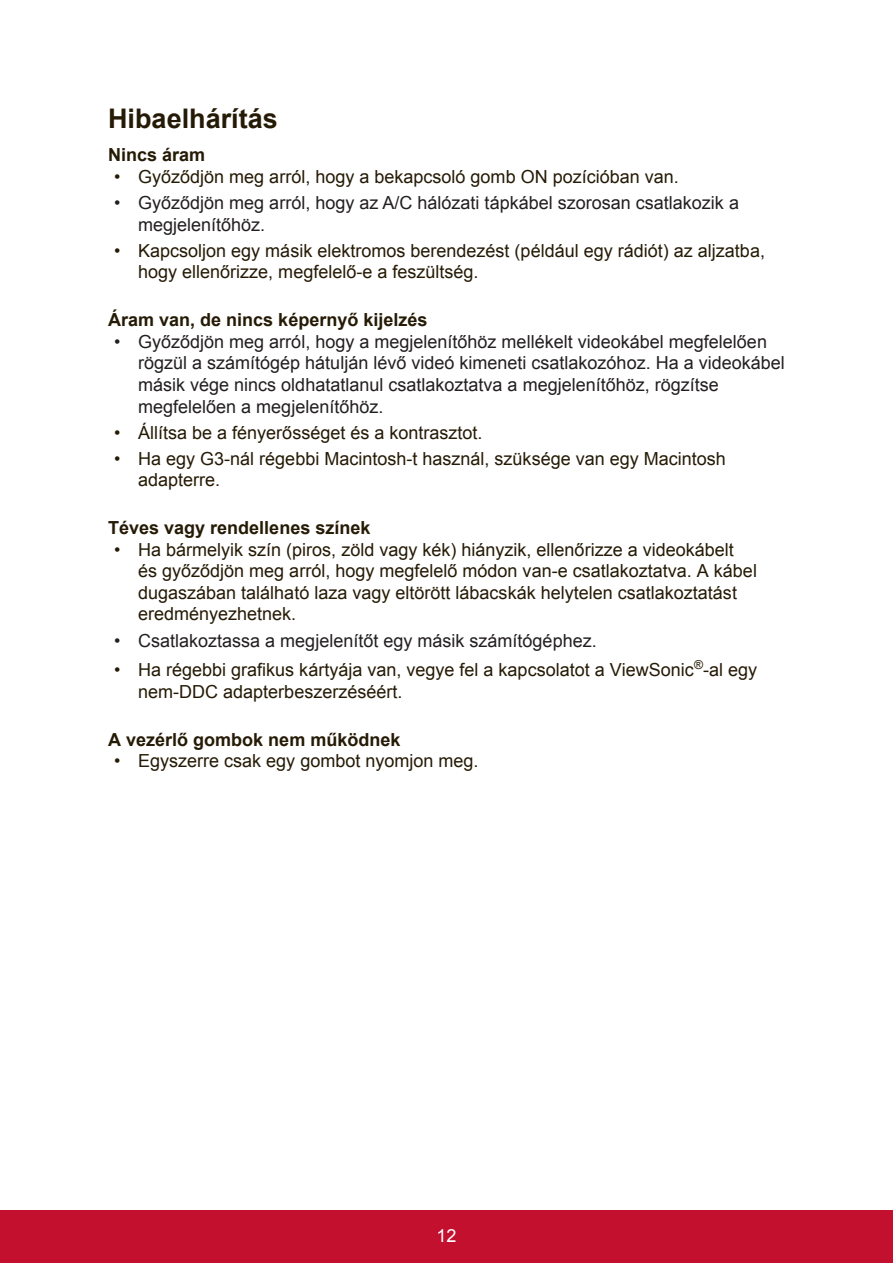
<style>
.page{position:relative;width:893px;height:1263px;background:#fff}
.page>*{position:absolute;margin:0;border:0;box-sizing:border-box;transform-origin:0 0}
.t1{font:700 27px "Arial";color:#251a05}
.t2{font:18px/21.6px "Arial";color:#251a05}
.t3{font:18px/21.6px "Arial";color:#231f20}
.t4{font:700 18px "Arial";color:#251a05}
.t5{font:18px "Arial";color:#fff}
</style>
<div class="page">
<div style="left:0;top:1210px;width:892px;height:53px;background:#c3102f"></div>
<h1 class="t1" style="left:108px;top:100px;width:171px">Hibaelhárítás</h1>
<p class="t4" style="left:108px;top:143px;width:99px">Nincs áram</p>
<p class="t2" style="left:114px;top:166px;width:566px">• Győződjön meg arról, hogy a bekapcsoló gomb ON pozícióban van.</p>
<p class="t3" style="left:138px;top:192px;width:602px;text-indent:-24px">• Győződjön meg arról, hogy az A/C hálózati tápkábel szorosan csatlakozik a megjelenítőhöz.</p>
<p class="t2" style="left:138px;top:240px;width:628px;text-indent:-24px">• Kapcsoljon egy másik elektromos berendezést (például egy rádiót) az aljzatba, hogy ellenőrizze, megfelelő-e a feszültség.</p>
<p class="t4" style="left:108px;top:308px;width:321px">Áram van, de nincs képernyő kijelzés</p>
<p class="t3" style="left:138px;top:331px;width:648px;text-indent:-24px">• Győződjön meg arról, hogy a megjelenítőhöz mellékelt videokábel megfelelően rögzül a számítógép hátulján lévő videó kimeneti csatlakozóhoz. Ha a videokábel másik vége nincs oldhatatlanul csatlakoztatva a megjelenítőhöz, rögzítse megfelelően a megjelenítőhöz.</p>
<p class="t2" style="left:114px;top:422px;width:370px">• Állítsa be a fényerősséget és a kontrasztot.</p>
<p class="t2" style="left:138px;top:448px;width:589px;text-indent:-24px">• Ha egy G3-nál régebbi Macintosh-t használ, szüksége van egy Macintosh adapterre.</p>
<p class="t4" style="left:108px;top:516px;width:264px">Téves vagy rendellenes színek</p>
<p class="t2" style="left:138px;top:539px;width:620px;text-indent:-24px">• Ha bármelyik szín (piros, zöld vagy kék) hiányzik, ellenőrizze a videokábelt és győződjön meg arról, hogy megfelelő módon van-e csatlakoztatva. A kábel dugaszában található laza vagy eltörött lábacskák helytelen csatlakoztatást eredményezhetnek.</p>
<p class="t3" style="left:114px;top:629px;width:484px">• Csatlakoztassa a megjelenítőt egy másik számítógéphez.</p>
<p class="t2" style="left:138px;top:659px;width:620px;text-indent:-24px">• Ha régebbi grafikus kártyája van, vegye fel a kapcsolatot a ViewSonic<sup>®</sup>-al egy nem-DDC adapterbeszerzéséért.</p>
<p class="t4" style="left:108px;top:727px;width:294px">A vezérlő gombok nem működnek</p>
<p class="t2" style="left:114px;top:750px;width:366px">• Egyszerre csak egy gombot nyomjon meg.</p>
<p class="t5" style="left:436px;top:1223px;width:22px">12</p>
</div>
